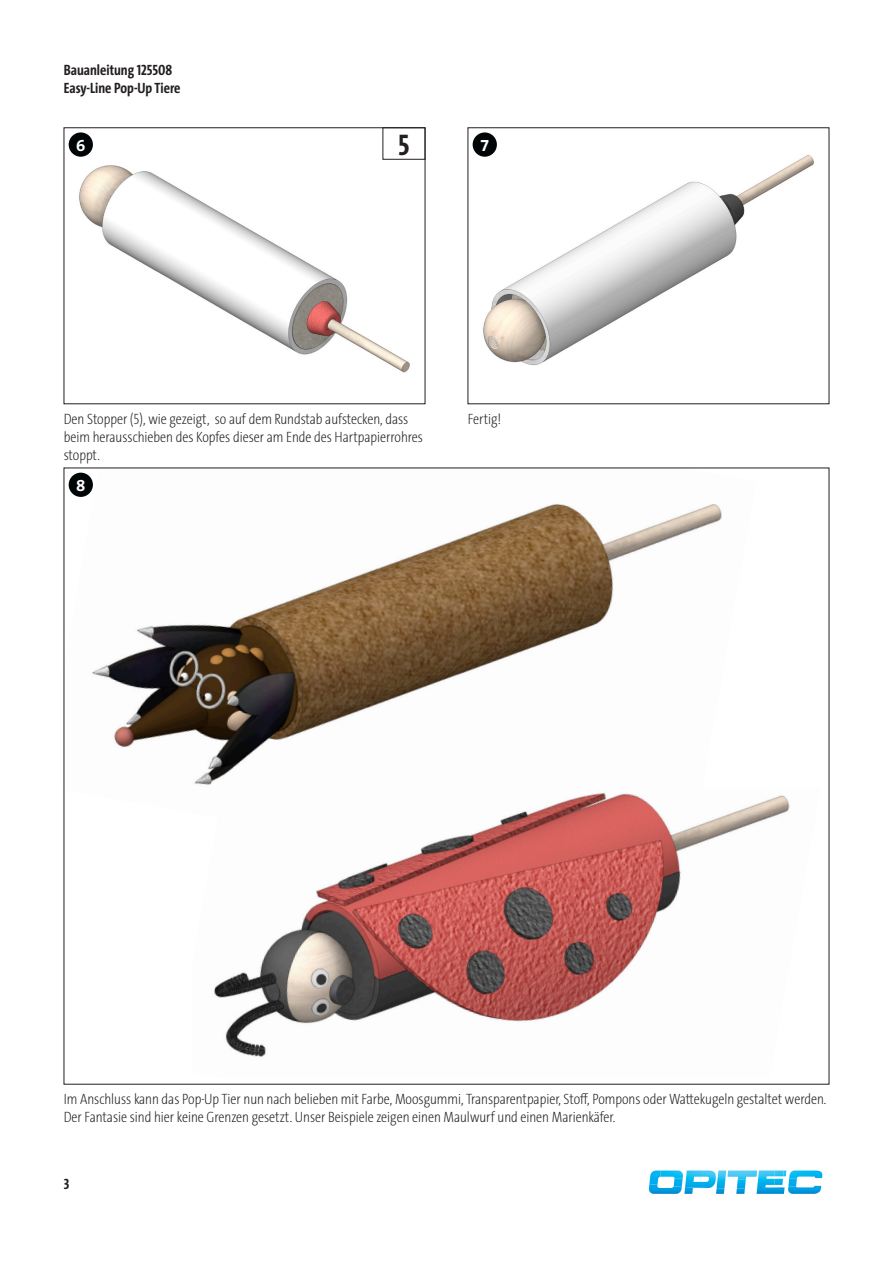
<style>
.page{position:relative;width:893px;height:1263px;background:#fff}
.page>*{position:absolute;margin:0;border:0;box-sizing:border-box;transform-origin:0 0}
.Anleitungstext-Inhalt{font:700 30px "The Sans Cd LF7";color:#231f20}
.t1{font:700 16.8px "The Sans B W7";color:#fff}
.t2{font:200 15px/18px "The Sans Cd LF2";color:#231f20}
.t3{font:700 15px "The Sans Cd LF7";color:#231f20}
</style>
<div class="page">
<svg style="left:648px;top:1170px;width:175px;height:24px"></svg>
<img style="left:79px;top:142px;width:344px;height:231px">
<div style="left:68px;top:132px;width:26px;height:26px;background:#000507;border-radius:50%"></div>
<div style="left:67px;top:131px;width:28px;height:27px;border:2px solid #fff;border-radius:50%"></div>
<img style="left:483px;top:155px;width:331px;height:211px">
<div style="left:472px;top:132px;width:26px;height:26px;background:#000507;border-radius:50%"></div>
<div style="left:471px;top:131px;width:28px;height:27px;border:2px solid #fff;border-radius:50%"></div>
<img style="left:92px;top:504px;width:630px;height:281px">
<div style="left:68px;top:472px;width:26px;height:26px;background:#000507;border-radius:50%"></div>
<div style="left:67px;top:471px;width:28px;height:28px;border:2px solid #fff;border-radius:50%"></div>
<img style="left:213px;top:792px;width:577px;height:265px">
<p class="t3" style="left:64px;top:60px;width:110px">Bauanleitung 125508</p>
<p class="t3" style="left:64px;top:78px;width:118px">Easy-Line Pop-Up Tiere</p>
<p class="t1" style="left:76px;top:134px;width:11px">6</p>
<p class="Anleitungstext-Inhalt" style="left:398px;top:125px;width:13px">5</p>
<p class="t1" style="left:480px;top:134px;width:11px">7</p>
<p class="t2" style="left:64px;top:409px;width:361px">Den Stopper (5), wie gezeigt, so auf dem Rundstab aufstecken, dass beim herausschieben des Kopfes dieser am Ende des Hartpapierrohres stoppt.</p>
<p class="t2" style="left:468px;top:409px;width:35px">Fertig!</p>
<p class="t1" style="left:76px;top:475px;width:11px">8</p>
<p class="t2" style="left:64px;top:1089px;width:764px">Im Anschluss kann das Pop-Up Tier nun nach belieben mit Farbe, Moosgummi, Transparentpapier, Stoff, Pompons oder Wattekugeln gestaltet werden.</p>
<p class="t2" style="left:64px;top:1107px;width:553px">Der Fantasie sind hier keine Grenzen gesetzt. Unser Beispiele zeigen einen Maulwurf und einen Marienkäfer.</p>
<p class="t3" style="left:64px;top:1174px;width:7px">3</p>
</div>
